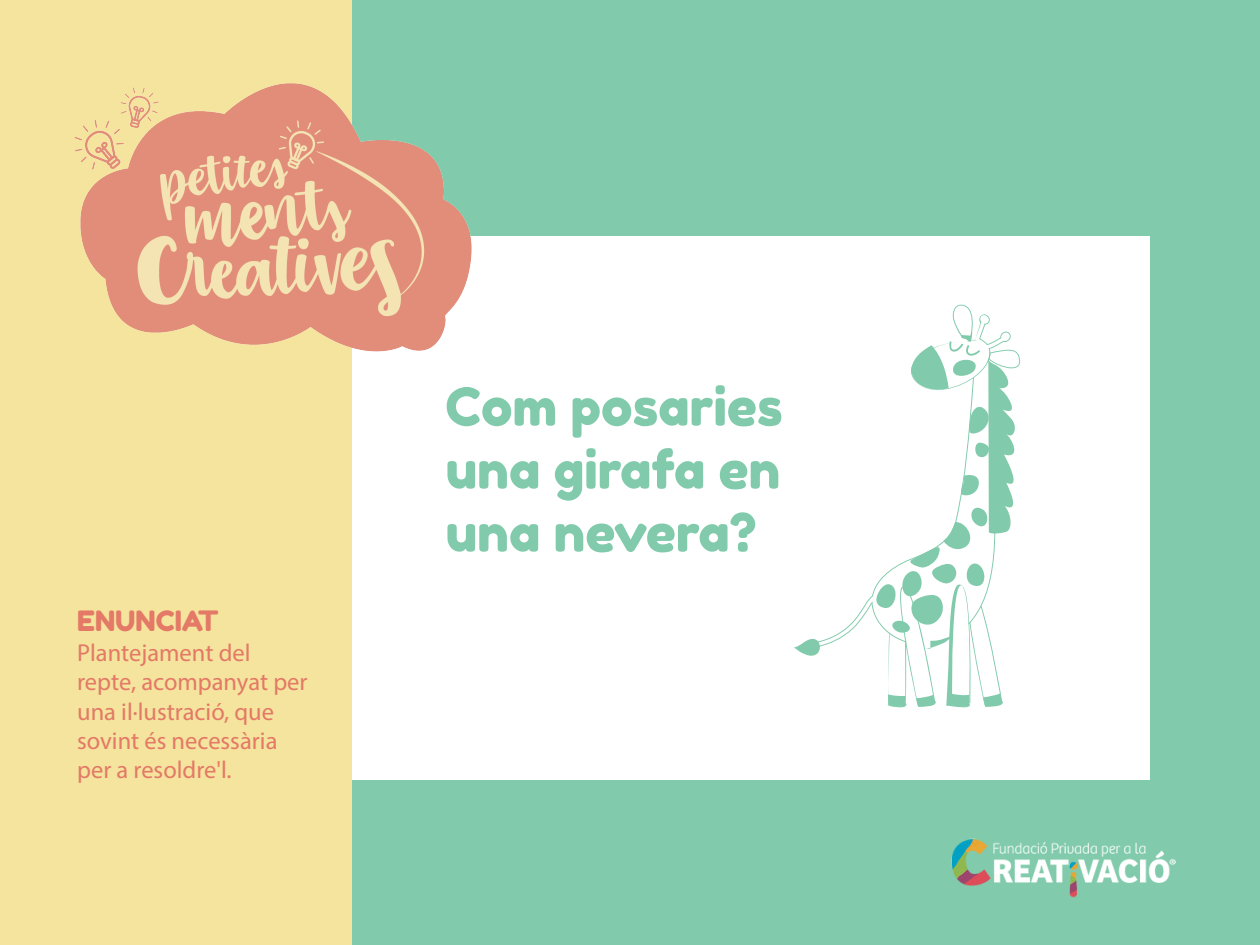
<style>
.page{position:relative;width:1260px;height:945px;background:#81cbac}
.page>*{position:absolute;margin:0;border:0;box-sizing:border-box;transform-origin:0 0}
.t1{font:52.5px/63px "Fredoka One";color:#81cbac;text-align:justify}
.t2{font:28px "Fredoka One";color:#e37966}
.t3{font:24.5px/29.4px "Myriad Pro";color:#e37966}
</style>
<div class="page">
<div style="left:326px;top:236px;width:824px;height:544px;background:#fff"></div>
<div style="left:0;top:0;width:352px;height:945px;background:#f4e49d"></div>
<img style="left:74px;top:83px;width:398px;height:269px">
<img style="left:951px;top:838px;width:225px;height:60px">
<svg style="left:794px;top:304px;width:227px;height:404px"></svg>
<p class="t2" style="left:77px;top:604px;width:143px">ENUNCIAT</p>
<p class="t3" style="left:77px;top:638px;width:232px">Plantejament del repte, acompanyat per una il·lustració, que sovint és necessària per a resoldre'l.</p>
<h1 class="t1" style="left:445px;top:375px;width:339px">Com posaries una girafa en una nevera?</h1>
</div>
